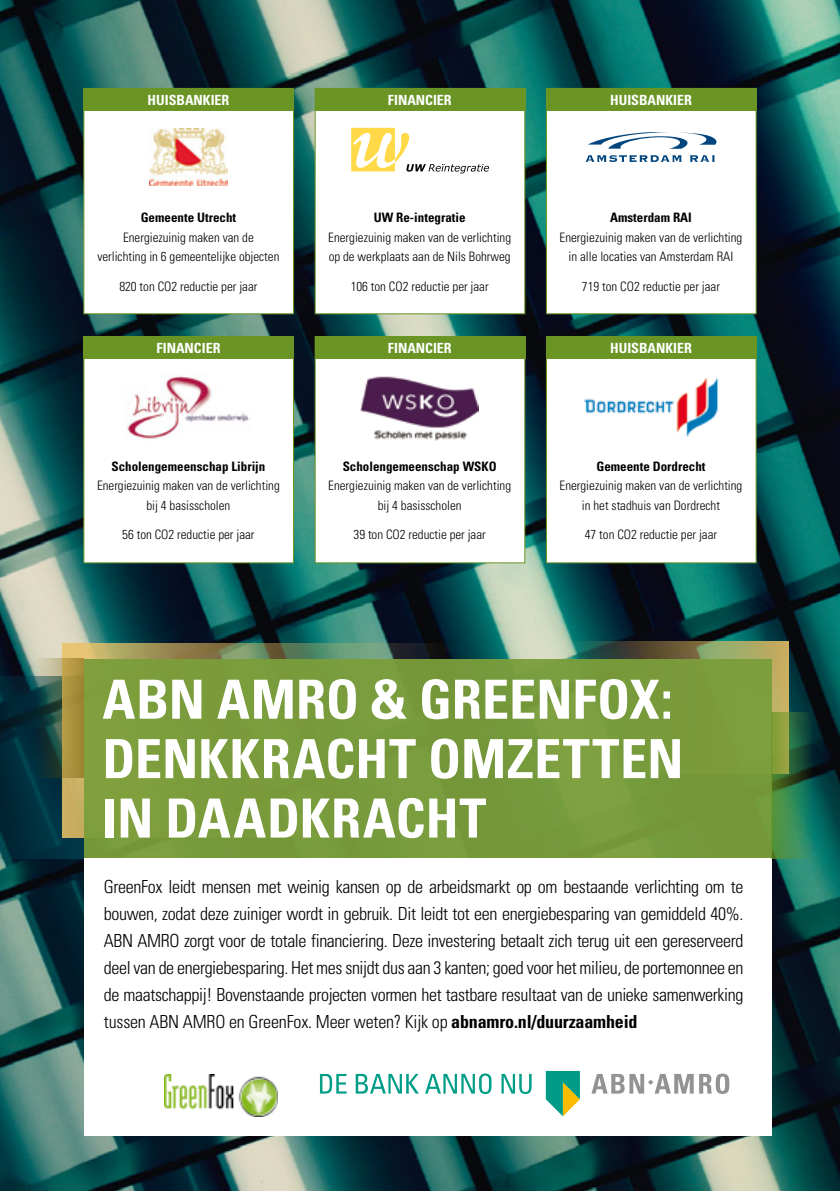
<style>
.page{position:relative;width:840px;height:1191px;background:#fff}
.page>*{position:absolute;margin:0;border:0;box-sizing:border-box;transform-origin:0 0}
.HEADING{font:700 condensed 54px/59.4px "Univers LT Std";letter-spacing:.005em;color:#fff}
.BODY{font:300 condensed 18px/27px "Univers LT Std";letter-spacing:-.01em;color:#000;text-align:justify}
.t1{font:700 condensed 14px "Univers LT Std";color:#fff}
.t2{font:300 condensed 13px/19.6px "Univers LT Std";color:#000}
.t3{font:700 condensed 13px "Univers LT Std";color:#000}
.s1{font-weight:700}
</style>
<div class="page">
<img style="left:0;top:0;width:839px;height:1191px">
<div style="left:83px;top:88px;width:211px;height:226px;background:#fff;border:1px solid #6a9525"></div>
<div style="left:83px;top:336px;width:211px;height:227px;background:#fff;border:1px solid #6a9525"></div>
<div style="left:315px;top:88px;width:210px;height:226px;background:#fff"></div>
<div style="left:315px;top:336px;width:210px;height:227px;background:#fff"></div>
<div style="left:546px;top:88px;width:210px;height:226px;background:#fff;border:1px solid #6a9525"></div>
<div style="left:546px;top:336px;width:210px;height:227px;background:#fff;border:1px solid #6a9525"></div>
<div style="left:84px;top:88px;width:210px;height:23px;background:#6a9525"></div>
<div style="left:84px;top:336px;width:210px;height:23px;background:#6a9525"></div>
<div style="left:315px;top:88px;width:210px;height:23px;background:#6a9525"></div>
<div style="left:315px;top:336px;width:210px;height:23px;background:#6a9525"></div>
<div style="left:546px;top:88px;width:210px;height:23px;background:#6a9525"></div>
<div style="left:546px;top:336px;width:210px;height:23px;background:#6a9525"></div>
<img style="left:149px;top:128px;width:78px;height:58px">
<svg style="left:351px;top:128px;width:137px;height:45px"></svg>
<svg style="left:588px;top:132px;width:129px;height:17px"></svg>
<svg style="left:585px;top:155px;width:96px;height:7px"></svg>
<svg style="left:690px;top:155px;width:24px;height:7px"></svg>
<img style="left:125px;top:376px;width:125px;height:63px">
<img style="left:360px;top:376px;width:118px;height:65px">
<img style="left:584px;top:377px;width:135px;height:60px">
<svg style="left:0;top:676px;width:84px;height:182px;background:#022e3c"></svg>
<svg style="left:565px;top:641px;width:223px;height:70px;background:#7f8354"></svg>
<svg style="left:63px;top:643px;width:388px;height:195px;background:#858859"></svg>
<div style="left:84px;top:658px;width:686px;height:200px;background:#7b9e3b"></div>
<svg style="left:35px;top:658px;width:49px;height:120px;background:#6b7148"></svg>
<div style="left:84px;top:858px;width:686px;height:278px;background:#fff"></div>
<svg style="left:545px;top:1071px;width:34px;height:45px"></svg>
<svg style="left:591px;top:1073px;width:138px;height:21px"></svg>
<svg style="left:320px;top:1074px;width:26px;height:19px"></svg>
<svg style="left:355px;top:1074px;width:63px;height:19px"></svg>
<svg style="left:425px;top:1073px;width:66px;height:21px"></svg>
<svg style="left:501px;top:1074px;width:30px;height:20px"></svg>
<img style="left:165px;top:1074px;width:113px;height:42px">
<svg style="left:770px;top:711px;width:42px;height:147px;background:#417d45"></svg>
<p class="t1" style="left:147px;top:91px;width:83px">HUISBANKIER</p>
<p class="t3" style="left:141px;top:210px;width:97px">Gemeente Utrecht</p>
<p class="t2" style="left:123px;top:227px;width:132px">Energiezuinig maken van de</p>
<p class="t2" style="left:97px;top:247px;width:183px">verlichting in 6 gemeentelijke objecten</p>
<p class="t2" style="left:119px;top:276px;width:139px">820 ton CO2 reductie per jaar</p>
<p class="t1" style="left:156px;top:339px;width:65px">FINANCIER</p>
<p class="t3" style="left:111px;top:458px;width:155px">Scholengemeenschap Librijn</p>
<p class="t2" style="left:97px;top:476px;width:184px">Energiezuinig maken van de verlichting</p>
<p class="t2" style="left:146px;top:495px;width:85px">bij 4 basisscholen</p>
<p class="t2" style="left:122px;top:525px;width:134px">56 ton CO2 reductie per jaar</p>
<p class="t1" style="left:387px;top:91px;width:65px">FINANCIER</p>
<p class="t3" style="left:373px;top:210px;width:93px">UW Re-integratie</p>
<p class="t2" style="left:328px;top:227px;width:184px">Energiezuinig maken van de verlichting op de werkplaats aan de Nils Bohrweg</p>
<p class="t2" style="left:350px;top:276px;width:139px">106 ton CO2 reductie per jaar</p>
<p class="t1" style="left:387px;top:339px;width:65px">FINANCIER</p>
<p class="t3" style="left:342px;top:458px;width:155px">Scholengemeenschap WSKO</p>
<p class="t2" style="left:328px;top:476px;width:184px">Energiezuinig maken van de verlichting</p>
<p class="t2" style="left:377px;top:495px;width:85px">bij 4 basisscholen</p>
<p class="t2" style="left:353px;top:525px;width:134px">39 ton CO2 reductie per jaar</p>
<p class="t1" style="left:610px;top:91px;width:83px">HUISBANKIER</p>
<p class="t3" style="left:609px;top:210px;width:83px">Amsterdam RAI</p>
<p class="t2" style="left:559px;top:227px;width:184px">Energiezuinig maken van de verlichting</p>
<p class="t2" style="left:568px;top:247px;width:166px">in alle locaties van Amsterdam RAI</p>
<p class="t2" style="left:581px;top:276px;width:139px">719 ton CO2 reductie per jaar</p>
<p class="t1" style="left:610px;top:339px;width:83px">HUISBANKIER</p>
<p class="t3" style="left:596px;top:458px;width:111px">Gemeente Dordrecht</p>
<p class="t2" style="left:559px;top:476px;width:184px">Energiezuinig maken van de verlichting</p>
<p class="t2" style="left:581px;top:495px;width:139px">in het stadhuis van Dordrecht</p>
<p class="t2" style="left:584px;top:525px;width:134px">47 ton CO2 reductie per jaar</p>
<p class="HEADING" style="left:102px;top:669px;width:582px">ABN AMRO &amp; GREENFOX:<br>DENKKRACHT OMZETTEN</p>
<p class="HEADING" style="left:102px;top:788px;width:385px">IN DAADKRACHT</p>
<p class="BODY" style="left:104px;top:872px;width:640px">GreenFox leidt mensen met weinig kansen op de arbeidsmarkt op om bestaande verlichting om te bouwen, zodat deze zuiniger wordt in gebruik. Dit leidt tot een energiebesparing van gemiddeld 40%.<br>ABN AMRO zorgt voor de totale financiering. Deze investering betaalt zich terug uit een gereserveerd deel van de energiebesparing. Het mes snijdt dus aan 3 kanten; goed voor het milieu, de portemonnee en de maatschappij! Bovenstaande projecten vormen het tastbare resultaat van de unieke samenwerking tussen ABN AMRO en GreenFox. Meer weten? Kijk op <span class="s1">abnamro.nl/duurzaamheid</span></p>
</div>
